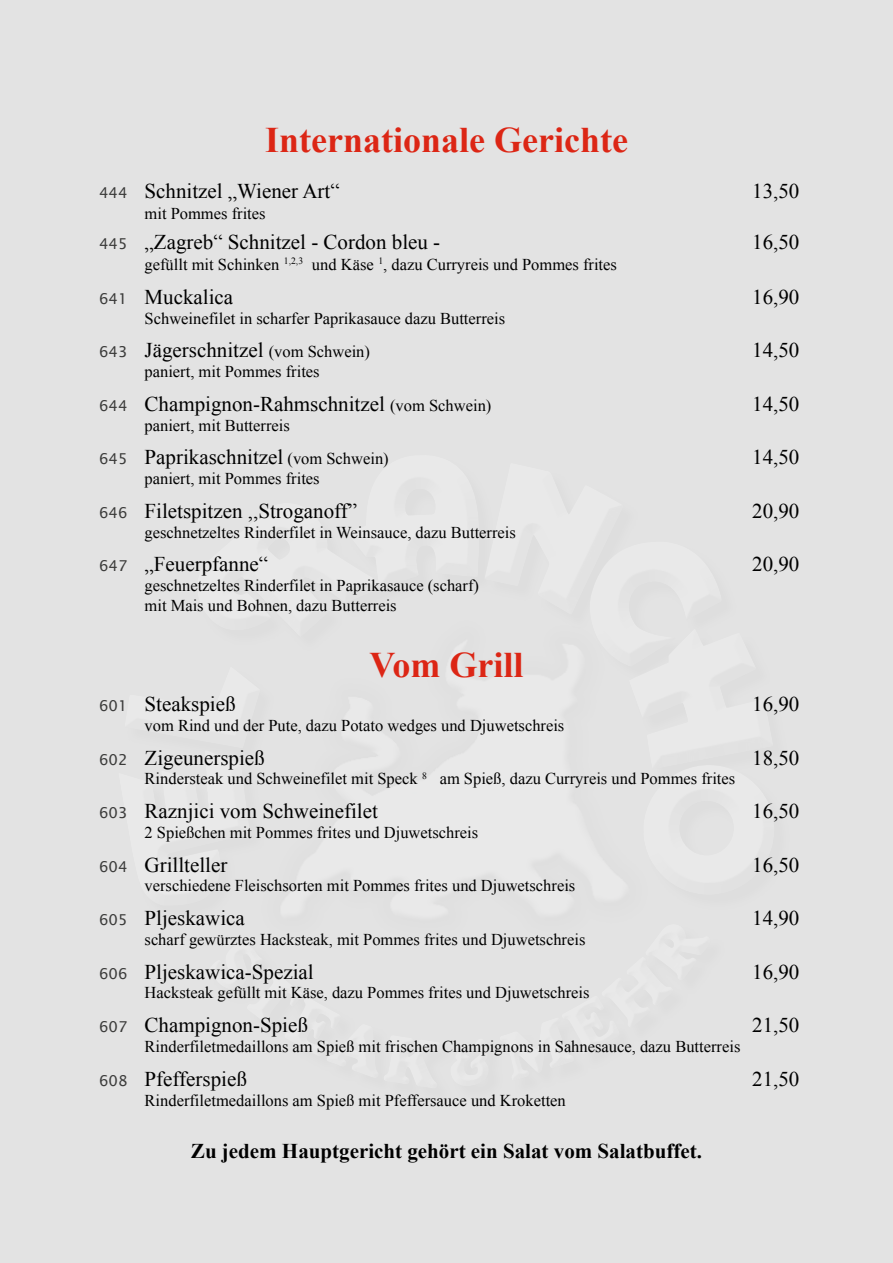
<style>
.page{position:relative;width:893px;height:1263px;background:#e3e3e3}
.page>*{position:absolute;margin:0;border:0;box-sizing:border-box;transform-origin:0 0}
.t1{font:700 36px "Times New Roman";color:#dc2615}
.t2{font:21px "Times New Roman";color:#000}
.t3{font:700 21px "Times New Roman";color:#000}
.t4{font:16.5px/19.8px "Times New Roman";color:#000}
.s1{font-family:"Lucida Sans";font-size:15px;color:#3c3c3b}
.s2{font-size:16.5px}
</style>
<div class="page">
<h1 class="t1" style="left:265px;top:115px;width:364px">Internationale Gerichte</h1>
<p class="t2" style="left:99px;top:177px;width:242px"><span class="s1">444</span> Schnitzel „Wiener Art“</p>
<p class="t2" style="left:752px;top:177px;width:49px">13,50</p>
<p class="t4" style="left:145px;top:204px;width:123px">mit Pommes frites</p>
<p class="t2" style="left:99px;top:228px;width:343px"><span class="s1">445</span> „Zagreb“ Schnitzel - Cordon bleu -</p>
<p class="t2" style="left:752px;top:228px;width:49px">16,50</p>
<p class="t4" style="left:145px;top:254px;width:474px">gefüllt mit Schinken <sup>1,2,3</sup> und Käse <sup>1</sup>, dazu Curryreis und Pommes frites</p>
<p class="t2" style="left:99px;top:283px;width:136px"><span class="s1">641</span> Muckalica</p>
<p class="t2" style="left:752px;top:283px;width:49px">16,90</p>
<p class="t4" style="left:145px;top:308px;width:362px">Schweinefilet in scharfer Paprikasauce dazu Butterreis</p>
<p class="t2" style="left:99px;top:336px;width:272px"><span class="s1">643</span> Jägerschnitzel <span class="s2">(vom Schwein)</span></p>
<p class="t2" style="left:752px;top:336px;width:49px">14,50</p>
<p class="t4" style="left:145px;top:361px;width:177px">paniert, mit Pommes frites</p>
<p class="t2" style="left:99px;top:390px;width:394px"><span class="s1">644</span> Champignon-Rahmschnitzel <span class="s2">(vom Schwein)</span></p>
<p class="t2" style="left:752px;top:390px;width:49px">14,50</p>
<p class="t4" style="left:145px;top:415px;width:147px">paniert, mit Butterreis</p>
<p class="t2" style="left:99px;top:443px;width:291px"><span class="s1">645</span> Paprikaschnitzel <span class="s2">(vom Schwein)</span></p>
<p class="t2" style="left:752px;top:443px;width:49px">14,50</p>
<p class="t4" style="left:145px;top:468px;width:177px">paniert, mit Pommes frites</p>
<p class="t2" style="left:99px;top:497px;width:259px"><span class="s1">646</span> Filetspitzen ,,Stroganoff”</p>
<p class="t2" style="left:752px;top:497px;width:49px">20,90</p>
<p class="t4" style="left:145px;top:522px;width:373px">geschnetzeltes Rinderfilet in Weinsauce, dazu Butterreis</p>
<p class="t2" style="left:99px;top:550px;width:171px"><span class="s1">647</span> „Feuerpfanne“</p>
<p class="t2" style="left:752px;top:550px;width:49px">20,90</p>
<p class="t4" style="left:145px;top:575px;width:336px">geschnetzeltes Rinderfilet in Paprikasauce (scharf) mit Mais und Bohnen, dazu Butterreis</p>
<h1 class="t1" style="left:370px;top:640px;width:155px">Vom Grill</h1>
<p class="t2" style="left:99px;top:690px;width:138px"><span class="s1">601</span> Steakspieß</p>
<p class="t2" style="left:752px;top:690px;width:49px">16,90</p>
<p class="t4" style="left:145px;top:715px;width:421px">vom Rind und der Pute, dazu Potato wedges und Djuwetschreis</p>
<p class="t2" style="left:99px;top:743px;width:167px"><span class="s1">602</span> Zigeunerspieß</p>
<p class="t2" style="left:752px;top:743px;width:49px">18,50</p>
<p class="t4" style="left:145px;top:769px;width:592px">Rindersteak und Schweinefilet mit Speck <sup>8</sup> am Spieß, dazu Curryreis und Pommes frites</p>
<p class="t2" style="left:99px;top:797px;width:280px"><span class="s1">603</span> Raznjici vom Schweinefilet</p>
<p class="t2" style="left:752px;top:797px;width:49px">16,50</p>
<p class="t4" style="left:145px;top:822px;width:335px">2 Spießchen mit Pommes frites und Djuwetschreis</p>
<p class="t2" style="left:99px;top:850px;width:130px"><span class="s1">604</span> Grillteller</p>
<p class="t2" style="left:752px;top:850px;width:49px">16,50</p>
<p class="t4" style="left:145px;top:876px;width:432px">verschiedene Fleischsorten mit Pommes frites und Djuwetschreis</p>
<p class="t2" style="left:99px;top:904px;width:147px"><span class="s1">605</span> Pljeskawica</p>
<p class="t2" style="left:752px;top:904px;width:49px">14,90</p>
<p class="t4" style="left:145px;top:929px;width:442px">scharf gewürztes Hacksteak, mit Pommes frites und Djuwetschreis</p>
<p class="t2" style="left:99px;top:957px;width:216px"><span class="s1">606</span> Pljeskawica-Spezial</p>
<p class="t2" style="left:752px;top:957px;width:49px">16,90</p>
<p class="t4" style="left:145px;top:983px;width:446px">Hacksteak gefüllt mit Käse, dazu Pommes frites und Djuwetschreis</p>
<p class="t2" style="left:99px;top:1011px;width:210px"><span class="s1">607</span> Champignon-Spieß</p>
<p class="t2" style="left:752px;top:1011px;width:49px">21,50</p>
<p class="t4" style="left:145px;top:1036px;width:597px">Rinderfiletmedaillons am Spieß mit frischen Champignons in Sahnesauce, dazu Butterreis</p>
<p class="t2" style="left:99px;top:1064px;width:149px"><span class="s1">608</span> Pfefferspieß</p>
<p class="t2" style="left:752px;top:1064px;width:49px">21,50</p>
<p class="t4" style="left:145px;top:1090px;width:423px">Rinderfiletmedaillons am Spieß mit Pfeffersauce und Kroketten</p>
<p class="t3" style="left:191px;top:1136px;width:512px">Zu jedem Hauptgericht gehört ein Salat vom Salatbuffet.</p>
</div>
